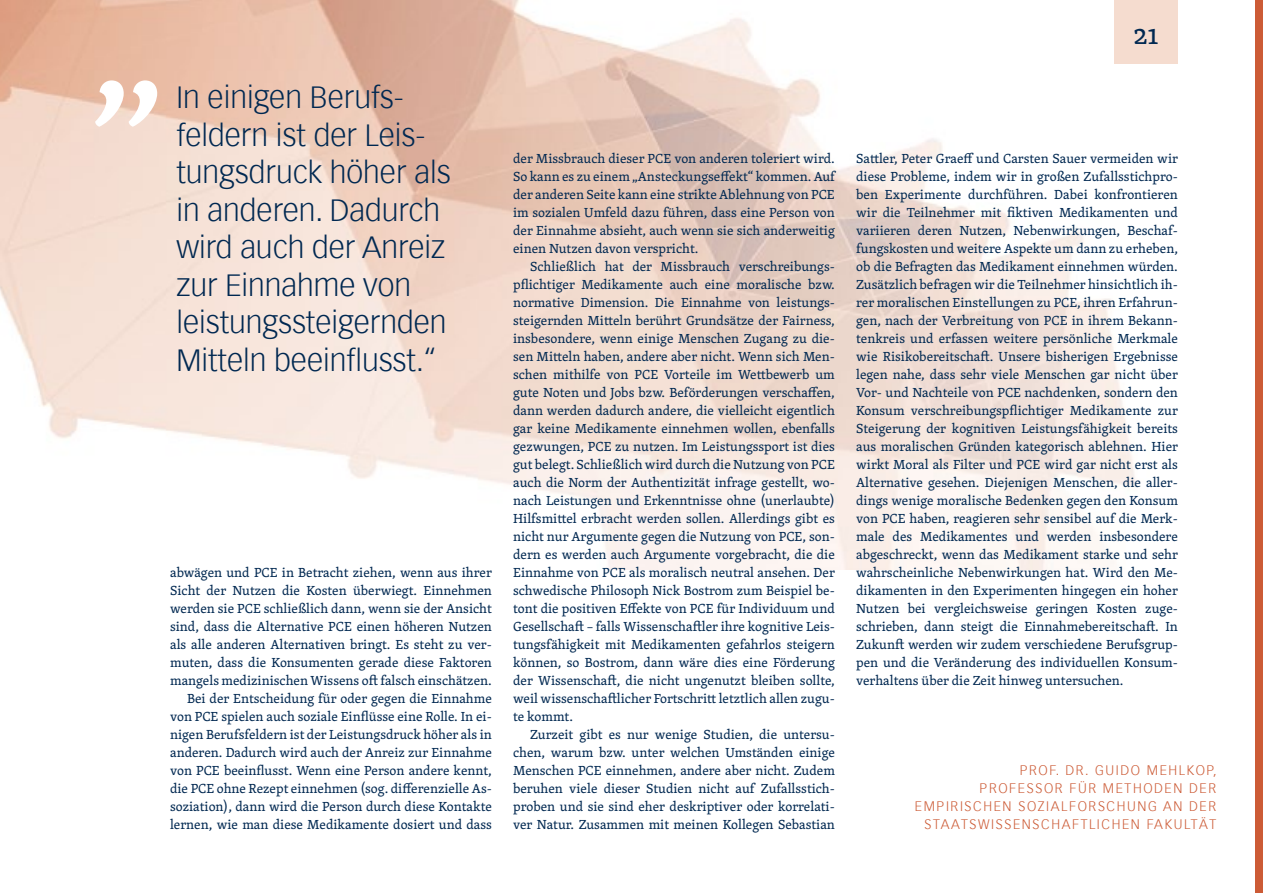
<style>
.page{position:relative;width:1263px;height:893px;background:#fff}
.page>*{position:absolute;margin:0;border:0;box-sizing:border-box;transform-origin:0 0}
.t1{font:183px "Skolar";color:#fff}
.t2{font:300 30px/37.5px "Vectora LH";color:#002851}
.t3{font:30px "Skolar";color:#002851}
.t4{font:13.5px/18px "Skolar";color:#002851;text-align:justify}
.t5{font:300 13.5px/18px "Vectora LH";letter-spacing:.12em;color:#cc5b36;text-align:right}
</style>
<div class="page">
<div style="left:1114px;top:0;width:64px;height:64px;background:#f5dccf"></div>
<div style="left:1255px;top:0;width:8px;height:893px;background:#cc5b36"></div>
<h1 class="t1" style="left:89px;top:-96px;width:77px">„</h1>
<h2 class="t2" style="left:176px;top:79px;width:276px">In einigen Berufs&shy;feldern ist der Leis&shy;tungsdruck höher als in anderen. Dadurch wird auch der Anreiz zur Einnahme von leistungssteigernden<br>Mitteln beeinflusst.“</h2>
<p class="t4" style="left:170px;top:563px;width:323px;text-align:right">abwägen und PCE in Betracht ziehen, wenn aus ihrer Sicht der Nutzen die Kosten überwiegt. Einnehmen werden sie PCE schließlich dann, wenn sie der Ansicht sind, dass die Alternative PCE einen höheren Nutzen als alle anderen Alternativen bringt. Es steht zu ver&shy;muten, dass die Konsumenten gerade diese Faktoren mangels medizinischen Wissens oft falsch einschätzen.<br>Bei der Entscheidung für oder gegen die Einnahme von PCE spielen auch soziale Einflüsse eine Rolle. In ei&shy;nigen Berufsfeldern ist der Leistungsdruck höher als in anderen. Dadurch wird auch der Anreiz zur Einnahme von PCE beeinflusst. Wenn eine Person andere kennt, die PCE ohne Rezept einnehmen (sog. differenzielle As&shy;soziation), dann wird die Person durch diese Kontakte lernen, wie man diese Medikamente dosiert und dass</p>
<h2 class="t3" style="left:1133px;top:11px;width:27px">21</h2>
<p class="t4" style="left:513px;top:149px;width:323px">der Missbrauch dieser PCE von anderen toleriert wird.<br>So kann es zu einem „Ansteckungseffekt“ kommen. Auf der anderen Seite kann eine strikte Ablehnung von PCE im sozialen Umfeld dazu führen, dass eine Person von der Einnahme absieht, auch wenn sie sich anderweitig einen Nutzen davon verspricht.</p>
<p class="t4" style="left:513px;top:257px;width:323px;text-indent:17px">Schließlich hat der Missbrauch verschreibungs&shy;pflichtiger Medikamente auch eine moralische bzw. normative Dimension. Die Einnahme von leistungs&shy;steigernden Mitteln berührt Grundsätze der Fairness, insbesondere, wenn einige Menschen Zugang zu die&shy;sen Mitteln haben, andere aber nicht. Wenn sich Men&shy;schen mithilfe von PCE Vorteile im Wettbewerb um gute Noten und Jobs bzw. Beförderungen verschaffen, dann werden dadurch andere, die vielleicht eigentlich gar keine Medikamente einnehmen wollen, ebenfalls gezwungen, PCE zu nutzen. Im Leistungssport ist dies gut belegt. Schließlich wird durch die Nutzung von PCE auch die Norm der Authentizität infrage gestellt, wo&shy;nach Leistungen und Erkenntnisse ohne (unerlaubte)<br>Hilfsmittel erbracht werden sollen. Allerdings gibt es nicht nur Argumente gegen die Nutzung von PCE, son&shy;dern es werden auch Argumente vorgebracht, die die Einnahme von PCE als moralisch neutral ansehen. Der schwedische Philosoph Nick Bostrom zum Beispiel be&shy;tont die positiven Effekte von PCE für Individuum und Gesellschaft – falls Wissenschaftler ihre kognitive Leis&shy;tungsfähigkeit mit Medikamenten gefahrlos steigern können, so Bostrom, dann wäre dies eine Förderung der Wissenschaft, die nicht ungenutzt bleiben sollte, weil wissenschaftlicher Fortschritt letztlich allen zugu&shy;te kommt.</p>
<p class="t4" style="left:513px;top:725px;width:323px;text-indent:17px">Zurzeit gibt es nur wenige Studien, die untersu&shy;chen, warum bzw. unter welchen Umständen einige Menschen PCE einnehmen, andere aber nicht. Zudem beruhen viele dieser Studien nicht auf Zufallsstich&shy;proben und sie sind eher deskriptiver oder korrelati&shy;ver Natur. Zusammen mit meinen Kollegen Sebastian</p>
<p class="t4" style="left:856px;top:149px;width:323px">Sattler, Peter Graeff und Carsten Sauer vermeiden wir diese Probleme, indem wir in großen Zufallsstichpro&shy;ben Experimente durchführen. Dabei konfrontieren wir die Teilnehmer mit fiktiven Medikamenten und variieren deren Nutzen, Nebenwirkungen, Beschaf&shy;fungskosten und weitere Aspekte um dann zu erheben, ob die Befragten das Medikament einnehmen würden.<br>Zusätzlich befragen wir die Teilnehmer hinsichtlich ih&shy;rer moralischen Einstellungen zu PCE, ihren Erfahrun&shy;gen, nach der Verbreitung von PCE in ihrem Bekann&shy;tenkreis und erfassen weitere persönliche Merkmale wie Risikobereitschaft. Unsere bisherigen Ergebnisse legen nahe, dass sehr viele Menschen gar nicht über Vor- und Nachteile von PCE nachdenken, sondern den Konsum verschreibungspflichtiger Medikamente zur Steigerung der kognitiven Leistungsfähigkeit bereits aus moralischen Gründen kategorisch ablehnen. Hier wirkt Moral als Filter und PCE wird gar nicht erst als Alternative gesehen. Diejenigen Menschen, die aller&shy;dings wenige moralische Bedenken gegen den Konsum von PCE haben, reagieren sehr sensibel auf die Merk&shy;male des Medikamentes und werden insbesondere abgeschreckt, wenn das Medikament starke und sehr wahrscheinliche Nebenwirkungen hat. Wird den Me&shy;dikamenten in den Experimenten hingegen ein hoher Nutzen bei vergleichsweise geringen Kosten zuge&shy;schrieben, dann steigt die Einnahmebereitschaft. In Zukunft werden wir zudem verschiedene Berufsgrup&shy;pen und die Veränderung des individuellen Konsum&shy;verhaltens über die Zeit hinweg untersuchen.</p>
<p class="t5" style="left:915px;top:761px;width:303px">PROF. DR. GUIDO MEHLKOP,<br>PROFESSOR FÜR METHODEN DER<br>EMPIRISCHEN SOZIALFORSCHUNG AN DER<br>STAATSWISSENSCHAFTLICHEN FAKULTÄT</p>
</div>
